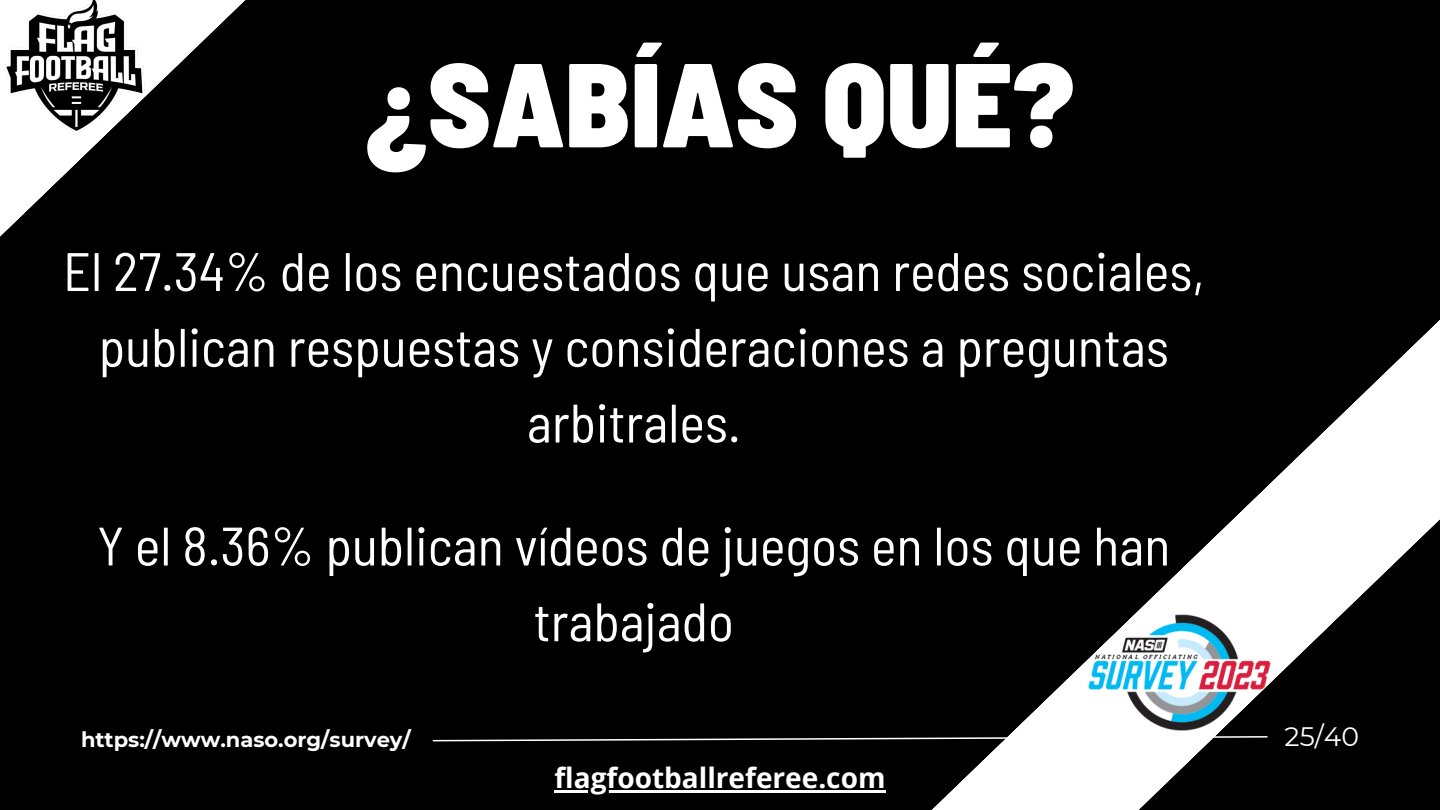
<style>
.page{position:relative;width:1440px;height:810px;background:#000}
.page>*{position:absolute;margin:0;border:0;box-sizing:border-box;transform-origin:0 0}
.t1{font:900 semi-condensed 119.1px "Barlow";color:#fff}
.t2{font:semi-condensed 54.1px/75.8px "Barlow";color:#fff;text-align:center}
.t3{font:700 28px "Open Sans";color:#fff}
.t4{font:26.7px "Montserrat";color:#fff}
.t5{font:700 21px "Montserrat";color:#fff}
</style>
<div class="page">
<svg style="left:679px;top:320px;width:761px;height:490px"></svg>
<svg style="left:432px;top:735px;width:837px;height:7px"></svg>
<svg style="left:0;top:0;width:245px;height:237px"></svg>
<img style="left:0;top:0;width:148px;height:137px">
<img style="left:1086px;top:605px;width:189px;height:132px">
<hr style="left:554px;top:790px;width:332px;height:2px;background:#fff">
<p class="t1" style="left:365px;top:28px;width:711px">¿SABÍAS QUÉ?</p>
<p class="t2" style="left:63px;top:231px;width:1143px">El 27.34% de los encuestados que usan redes sociales, publican respuestas y consideraciones a preguntas arbitrales.</p>
<p class="t2" style="left:97px;top:506px;width:1075px">Y el 8.36% publican vídeos de juegos en los que han trabajado</p>
<p class="t5" style="left:81px;top:727px;width:331px">https://www.naso.org/survey/</p>
<p class="t3" style="left:554px;top:759px;width:333px">flagfootballreferee.com</p>
<p class="t4" style="left:1285px;top:720px;width:76px">25/40</p>
</div>
